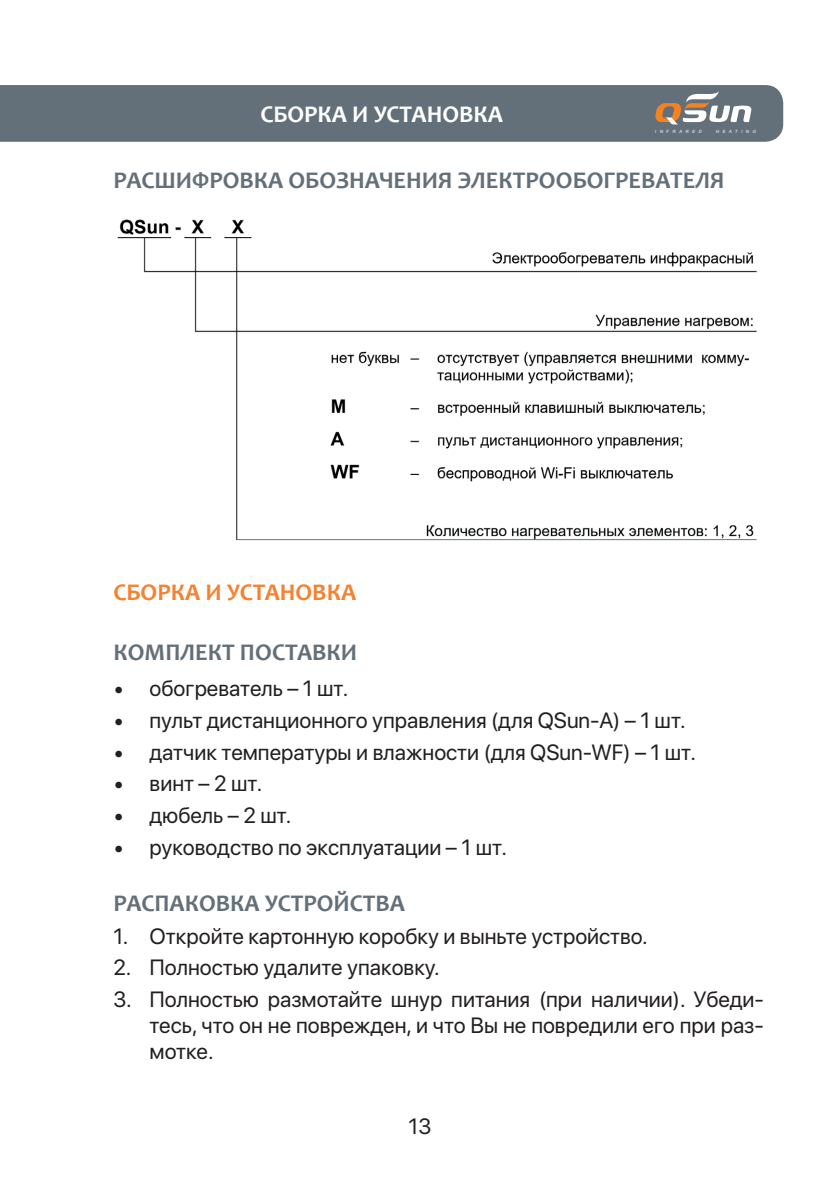
<style>
.page{position:relative;width:840px;height:1191px;background:#fff}
.page>*{position:absolute;margin:0;border:0;box-sizing:border-box;transform-origin:0 0}
.t1{font:700 24px "Candara";color:#647079}
.t2{font:700 24px "Candara";color:#fff}
.t3{font:700 24px "Candara";color:#f48230}
.t4{font:22px/26px "SF Pro Display";color:#231f20;text-align:justify}
.t5{font:italic 4.4px "Arial";color:#fff}
</style>
<div class="page">
<div style="left:0;top:85px;width:783px;height:57px;background:#647079"></div>
<svg style="left:654px;top:91px;width:97px;height:33px"></svg>
<img style="left:117px;top:219px;width:640px;height:322px">
<p class="t2" style="left:260px;top:99px;width:244px">СБОРКА И УСТАНОВКА</p>
<p class="t5" style="left:654px;top:129px;width:49px">INFRARED</p>
<p class="t5" style="left:715px;top:129px;width:43px">HEATING</p>
<p class="t1" style="left:113px;top:165px;width:612px">РАСШИФРОВКА ОБОЗНАЧЕНИЯ ЭЛЕКТРООБОГРЕВАТЕЛЯ</p>
<p class="t3" style="left:113px;top:577px;width:244px">СБОРКА И УСТАНОВКА</p>
<p class="t1" style="left:113px;top:637px;width:245px">КОМПЛЕКТ ПОСТАВКИ</p>
<p class="t4" style="left:113px;top:674px;width:236px">• обогреватель – 1 шт.</p>
<p class="t4" style="left:113px;top:706px;width:573px">• пульт дистанционного управления (для QSun-A) – 1 шт.</p>
<p class="t4" style="left:113px;top:737px;width:583px">• датчик температуры и влажности (для QSun-WF) – 1 шт.</p>
<p class="t4" style="left:113px;top:769px;width:150px">• винт – 2 шт.</p>
<p class="t4" style="left:113px;top:801px;width:179px">• дюбель – 2 шт.</p>
<p class="t4" style="left:113px;top:832px;width:395px">• руководство по эксплуатации – 1 шт.</p>
<p class="t1" style="left:113px;top:887px;width:293px">РАСПАКОВКА УСТРОЙСТВА</p>
<p class="t4" style="left:113px;top:921px;width:535px">1. Откройте картонную коробку и выньте устройство.</p>
<p class="t4" style="left:113px;top:953px;width:327px">2. Полностью удалите упаковку.</p>
<p class="t4" style="left:149px;top:984px;width:615px;text-indent:-36px">3. Полностью размотайте шнур питания (при наличии). Убеди&shy;тесь, что он не поврежден, и что Вы не повредили его при раз&shy;мотке.</p>
<p class="t4" style="left:408px;top:1111px;width:24px">13</p>
</div>
